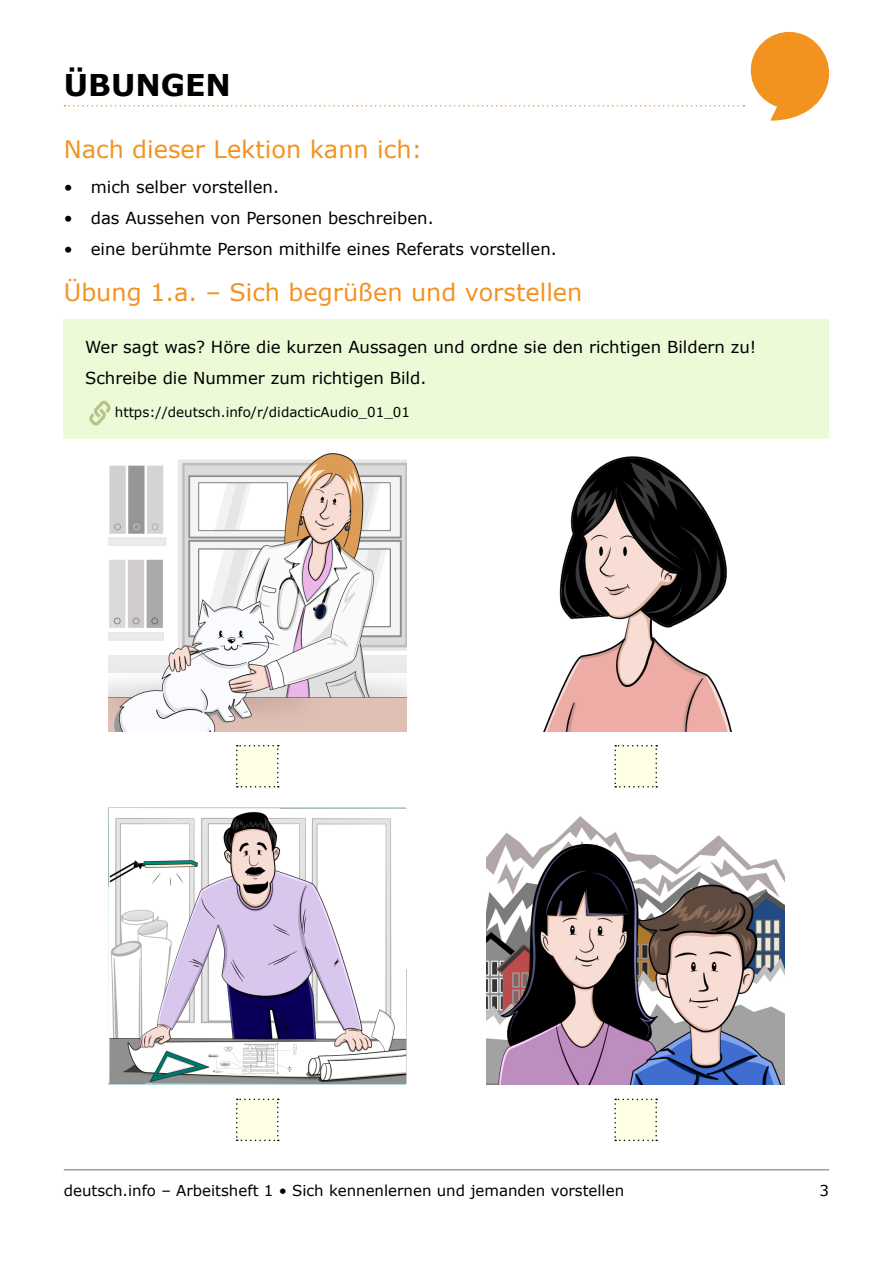
<style>
.page{position:relative;width:893px;height:1263px;background:#fff}
.page>*{position:absolute;margin:0;border:0;box-sizing:border-box;transform-origin:0 0}
.t1{font:700 30px "Verdana";color:#000}
.User_Exercise_Title{font:24px "Verdana";color:#f39321}
.User_Normal{font:16.5px "Verdana";color:#000}
.t2{font:15px "Verdana";color:#000}
.Basic_Link_Icon{font:13.5px "Verdana";color:#000}
</style>
<div class="page">
<svg style="left:65px;top:31px;width:764px;height:90px"></svg>
<hr style="left:64px;top:1169px;width:765px;height:1px;background:#6c6c6c">
<div style="left:64px;top:319px;width:765px;height:120px;background:#ecfad7"></div>
<svg style="left:89px;top:400px;width:22px;height:26px"></svg>
<svg style="left:236px;top:745px;width:43px;height:42px;background:#f6f6de"></svg>
<img style="left:108px;top:454px;width:298px;height:277px">
<img style="left:543px;top:456px;width:189px;height:275px">
<svg style="left:614px;top:745px;width:43px;height:42px;background:#f6f6de"></svg>
<img style="left:108px;top:808px;width:298px;height:275px">
<svg style="left:236px;top:1098px;width:43px;height:43px;background:#f6f6de"></svg>
<img style="left:487px;top:816px;width:297px;height:268px">
<svg style="left:614px;top:1098px;width:43px;height:43px;background:#f6f6de"></svg>
<h1 class="t1" style="left:64px;top:66px;width:169px">ÜBUNGEN</h1>
<p class="User_Exercise_Title" style="left:64px;top:134px;width:360px">Nach dieser Lektion kann ich:</p>
<p class="User_Normal" style="left:64px;top:176px;width:217px">• mich selber vorstellen.</p>
<p class="User_Normal" style="left:64px;top:207px;width:371px">• das Aussehen von Personen beschreiben.</p>
<p class="User_Normal" style="left:64px;top:238px;width:494px">• eine berühmte Person mithilfe eines Referats vorstellen.</p>
<p class="User_Exercise_Title" style="left:64px;top:277px;width:520px">Übung 1.a. – Sich begrüßen und vorstellen</p>
<p class="User_Normal" style="left:85px;top:336px;width:673px">Wer sagt was? Höre die kurzen Aussagen und ordne sie den richtigen Bildern zu!</p>
<p class="User_Normal" style="left:85px;top:367px;width:343px">Schreibe die Nummer zum richtigen Bild.</p>
<p class="Basic_Link_Icon" style="left:115px;top:404px;width:297px">https://deutsch.info/r/didacticAudio_01_01</p>
<p class="t2" style="left:64px;top:1181px;width:562px">deutsch.info – Arbeitsheft 1 • Sich kennenlernen und jemanden vorstellen</p>
<p class="t2" style="left:819px;top:1181px;width:11px">3</p>
</div>
